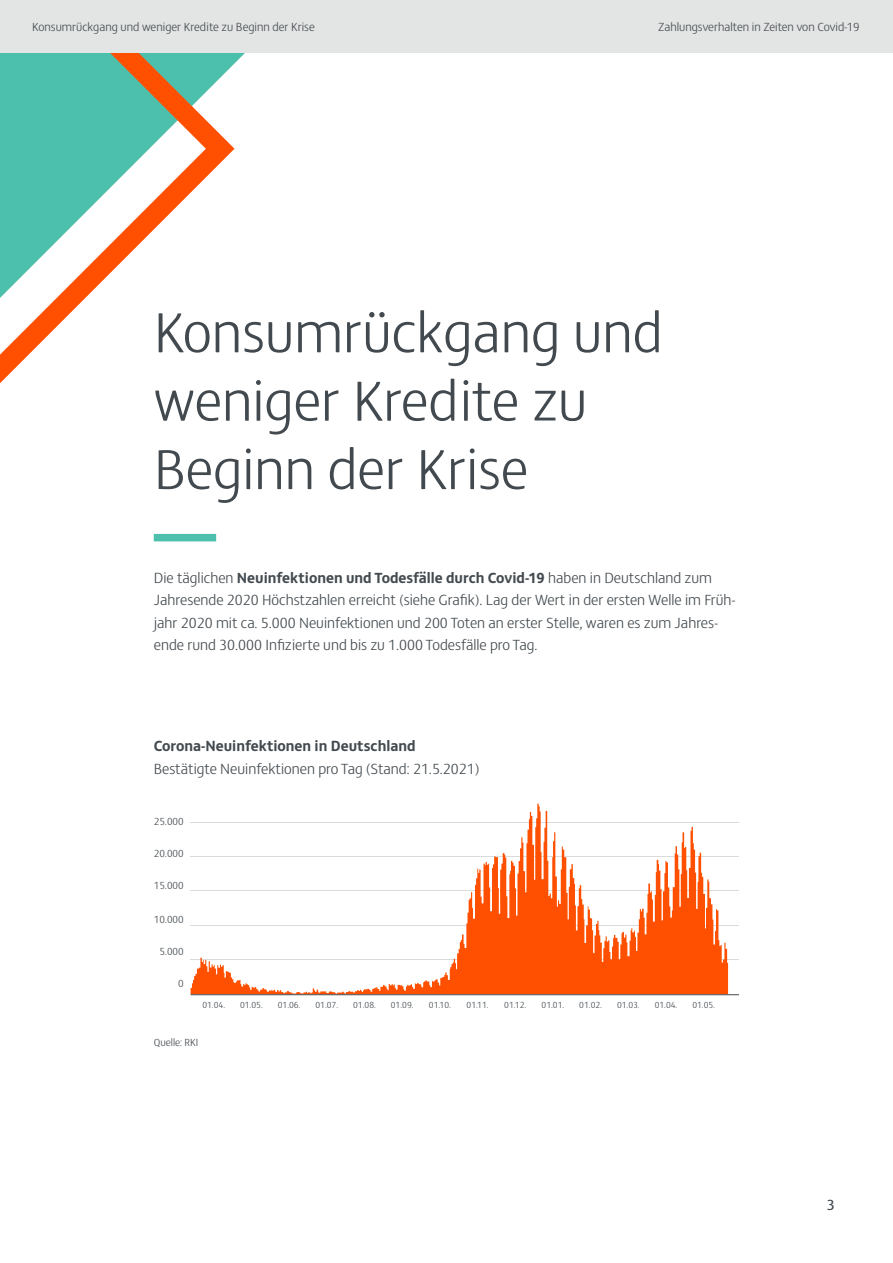
<style>
.page{position:relative;width:893px;height:1263px;background:#fff}
.page>*{position:absolute;margin:0;border:0;box-sizing:border-box;transform-origin:0 0}
.t1{font:300 57px/68.4px "FS Matthew";color:#434a4f}
.t2{font:300 15px/22.5px "FS Matthew";color:#434a4f}
.t3{font:700 15px "FS Matthew";color:#434a4f}
.t4{font:15px "FS Matthew";color:#434a4f}
.t5{font:300 12px "FS Matthew";color:#434a4f}
.t6{font:300 10.5px "FS Matthew";color:#434a4f}
.t7{font:300 9px "FS Matthew";color:#434a4f}
.s1{font-weight:700}
</style>
<div class="page">
<svg style="left:0;top:52px;width:249px;height:874px"></svg>
<div style="left:0;top:0;width:893px;height:52px;background:#e3e4e4"></div>
<div style="left:154px;top:534px;width:62px;height:7px;background:#4cc0ad"></div>
<hr style="left:191px;top:959px;width:548px;height:1px;background:#dadbdc">
<hr style="left:191px;top:925px;width:548px;height:1px;background:#dadbdc">
<hr style="left:191px;top:890px;width:548px;height:1px;background:#dadbdc">
<hr style="left:191px;top:856px;width:548px;height:1px;background:#dadbdc">
<hr style="left:191px;top:822px;width:548px;height:1px;background:#dadbdc">
<svg style="left:191px;top:804px;width:537px;height:190px"></svg>
<hr style="left:191px;top:994px;width:548px;height:1px;background:#434a4f">
<p class="t5" style="left:32px;top:18px;width:284px">Konsumrückgang und weniger Kredite zu Beginn der Krise</p>
<p class="t5" style="left:658px;top:18px;width:203px">Zahlungsverhalten in Zeiten von Covid-19</p>
<h1 class="t1" style="left:154px;top:295px;width:510px">Konsumrückgang und weniger Kredite zu<br>Beginn der Krise</h1>
<p class="t2" style="left:154px;top:565px;width:584px">Die täglichen <span class="s1">Neuinfektionen und Todesfälle durch Covid-19</span> haben in Deutschland zum Jahresende 2020 Höchstzahlen erreicht (siehe Grafik). Lag der Wert in der ersten Welle im Früh&shy;jahr 2020 mit ca. 5.000 Neuinfektionen und 200 Toten an erster Stelle, waren es zum Jahres&shy;ende rund 30.000 Infizierte und bis zu 1.000 Todesfälle pro Tag.</p>
<p class="t3" style="left:154px;top:734px;width:263px">Corona-Neuinfektionen in Deutschland</p>
<p class="t2" style="left:154px;top:756px;width:327px">Bestätigte Neuinfektionen pro Tag (Stand: 21.5.2021)</p>
<p class="t6" style="left:154px;top:813px;width:31px">25.000</p>
<p class="t6" style="left:154px;top:846px;width:31px">20.000</p>
<p class="t6" style="left:154px;top:878px;width:31px">15.000</p>
<p class="t6" style="left:154px;top:911px;width:31px">10.000</p>
<p class="t6" style="left:159px;top:944px;width:26px">5.000</p>
<p class="t6" style="left:178px;top:976px;width:7px">0</p>
<p class="t7" style="left:202px;top:998px;width:24px">01.04.</p>
<p class="t7" style="left:240px;top:998px;width:24px">01.05.</p>
<p class="t7" style="left:278px;top:998px;width:24px">01.06.</p>
<p class="t7" style="left:315px;top:998px;width:24px">01.07.</p>
<p class="t7" style="left:353px;top:998px;width:24px">01.08.</p>
<p class="t7" style="left:391px;top:998px;width:24px">01.09.</p>
<p class="t7" style="left:429px;top:998px;width:23px">01.10.</p>
<p class="t7" style="left:467px;top:998px;width:23px">01.11.</p>
<p class="t7" style="left:504px;top:998px;width:23px">01.12.</p>
<p class="t7" style="left:542px;top:998px;width:24px">01.01.</p>
<p class="t7" style="left:579px;top:998px;width:24px">01.02.</p>
<p class="t7" style="left:617px;top:998px;width:24px">01.03.</p>
<p class="t7" style="left:655px;top:998px;width:24px">01.04.</p>
<p class="t7" style="left:692px;top:998px;width:24px">01.05.</p>
<p class="t6" style="left:154px;top:1035px;width:46px">Quelle: RKI</p>
<p class="t4" style="left:827px;top:1193px;width:10px">3</p>
</div>
